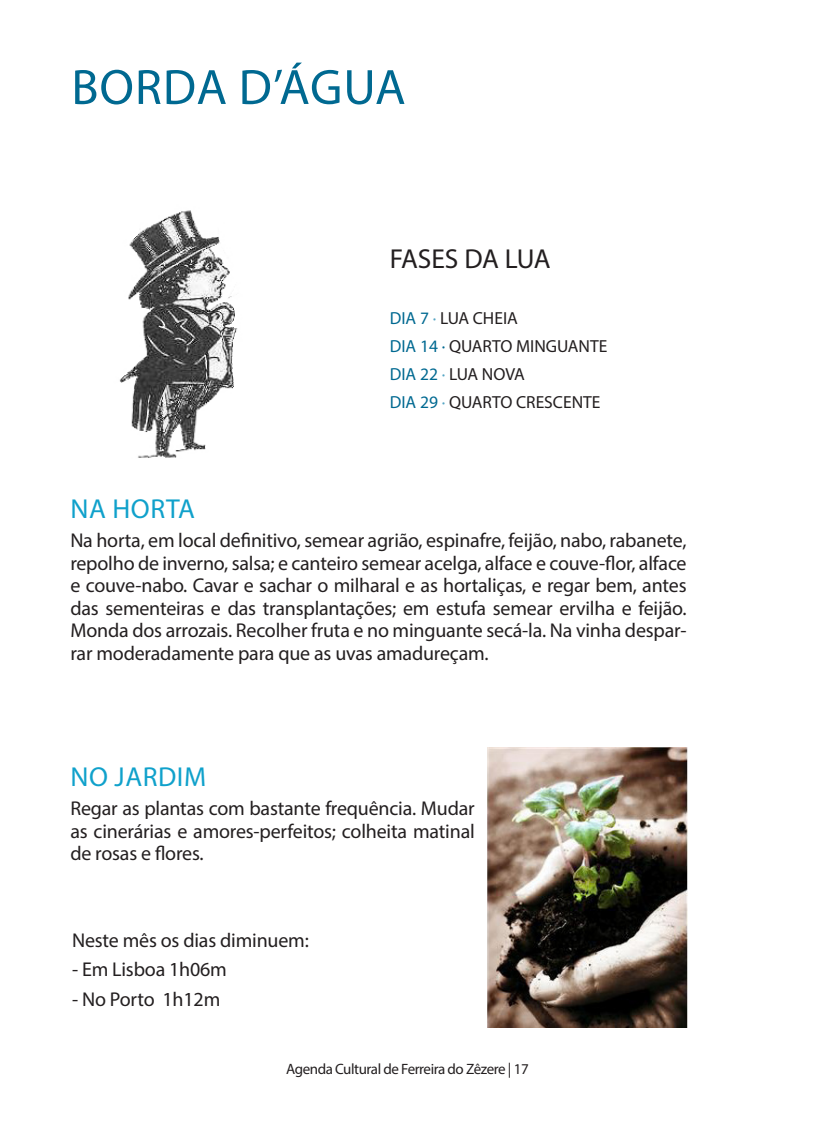
<style>
.page{position:relative;width:815px;height:1134px;background:#fff}
.page>*{position:absolute;margin:0;border:0;box-sizing:border-box;transform-origin:0 0}
.t1{font:50px "Myriad Pro";color:#006991}
.t2{font:27.5px "Myriad Pro";letter-spacing:.02em;color:#10a1cb}
.t3{font:27.5px "Myriad Pro";letter-spacing:-.025em;color:#231f20}
.t4{font:20px/22.5px "Myriad Pro";letter-spacing:-.01em;color:#231f20;text-align:justify}
.t5{font:17.5px/28px "Myriad Pro";color:#231f20}
.t6{font:15px "Myriad Pro";letter-spacing:-.03em;color:#231f20}
.s1{color:#006991}
.s2{color:#56a5c4}
</style>
<div class="page">
<img style="left:119px;top:210px;width:119px;height:248px">
<img style="left:487px;top:747px;width:200px;height:281px">
<h1 class="t1" style="left:71px;top:56px;width:61px">Borda</h1>
<h1 class="t1" style="left:239px;top:56px;width:104px">D’Água</h1>
<h2 class="t3" style="left:390px;top:242px;width:162px">FASES DA LUA</h2>
<p class="t5" style="left:390px;top:304px;width:219px"><span class="s1">DIA 7</span> <span class="s2">·</span> LUA CHEIA<br><span class="s1">DIA 14 ·</span> QUARTO MINGUANTE<br><span class="s1">DIA 22</span> <span class="s2">·</span> LUA NOVA<br><span class="s1">DIA 29</span> <span class="s2">·</span> QUARTO CRESCENTE</p>
<h2 class="t2" style="left:71px;top:491px;width:126px">NA HORTA</h2>
<p class="t4" style="left:70px;top:529px;width:618px">Na horta, em local definitivo, semear agrião, espinafre, feijão, nabo, rabanete, repolho de inverno, salsa; e canteiro semear acelga, alface e couve-flor, alface e couve-nabo. Cavar e sachar o milharal e as hortaliças, e regar bem, antes das sementeiras e das transplantações; em estufa semear ervilha e feijão.<br>Monda dos arrozais. Recolher fruta e no minguante secá-la. Na vinha despar&shy;rar moderadamente para que as uvas amadureçam.</p>
<h2 class="t2" style="left:71px;top:759px;width:137px">NO JARDIM</h2>
<p class="t4" style="left:70px;top:797px;width:406px">Regar as plantas com bastante frequência. Mudar as cinerárias e amores-perfeitos; colheita matinal de rosas e flores.</p>
<p class="t4" style="left:72px;top:928px;width:238px">Neste mês os dias diminuem:</p>
<p class="t4" style="left:72px;top:958px;width:156px">- Em Lisboa 1h06m</p>
<p class="t4" style="left:72px;top:988px;width:150px">- No Porto 1h12m</p>
<p class="t6" style="left:286px;top:1060px;width:244px">Agenda Cultural de Ferreira do Zêzere | 17</p>
</div>
